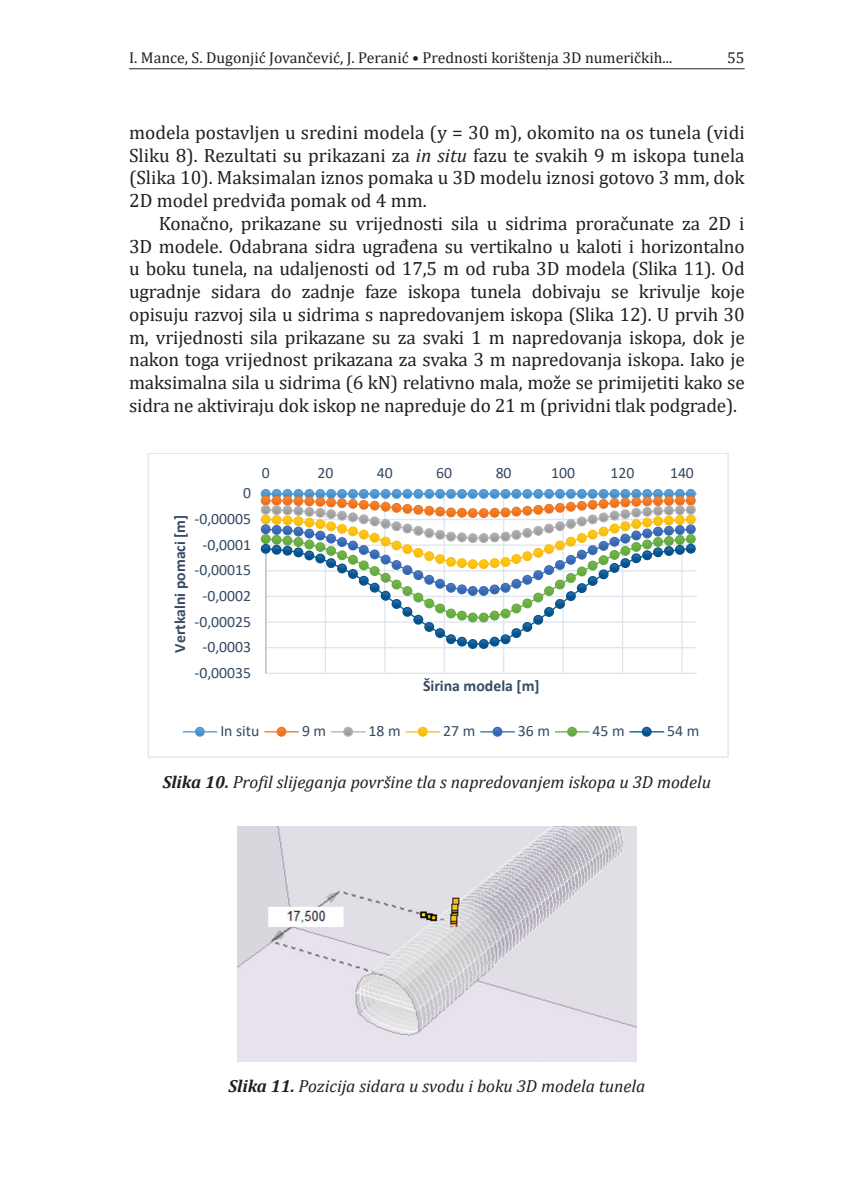
<style>
.page{position:relative;width:844px;height:1191px;background:#fff}
.page>*{position:absolute;margin:0;border:0;box-sizing:border-box;transform-origin:0 0}
.t1{font:19.25px/22.8px "Cambria";color:#231f20;text-align:justify}
.t2{font:italic 17.5px "Cambria";color:#231f20}
.t3{font:15.75px "Calibri";color:#364a63}
.t4{font:15.75px "Cambria";color:#231f20}
.t5{font:700 15.75px "Calibri";color:#364a63}
.s1{font-style:italic}
.s2{font-weight:700}
</style>
<div class="page">
<hr style="left:129px;top:68px;width:615px;height:1px;background:#231f20">
<hr style="left:266px;top:672px;width:430px;height:2px;background:#dfe5ec">
<hr style="left:266px;top:647px;width:430px;height:1px;background:#dfe5ec">
<hr style="left:266px;top:621px;width:430px;height:1px;background:#dfe5ec">
<hr style="left:266px;top:596px;width:430px;height:1px;background:#dfe5ec">
<hr style="left:266px;top:570px;width:430px;height:1px;background:#dfe5ec">
<hr style="left:266px;top:544px;width:430px;height:2px;background:#dfe5ec">
<hr style="left:266px;top:519px;width:430px;height:1px;background:#dfe5ec">
<hr style="left:324px;top:494px;width:2px;height:179px;background:#dfe5ec">
<hr style="left:384px;top:494px;width:1px;height:179px;background:#dfe5ec">
<hr style="left:443px;top:494px;width:2px;height:179px;background:#dfe5ec">
<hr style="left:503px;top:494px;width:1px;height:179px;background:#dfe5ec">
<hr style="left:562px;top:494px;width:1px;height:179px;background:#dfe5ec">
<hr style="left:621px;top:494px;width:2px;height:179px;background:#dfe5ec">
<hr style="left:681px;top:494px;width:1px;height:179px;background:#dfe5ec">
<hr style="left:265px;top:494px;width:1px;height:179px;background:#aab6c8">
<hr style="left:266px;top:493px;width:430px;height:1px;background:#aab6c8">
<div style="left:467px;top:639px;width:10px;height:10px;border:1px solid #05568e;border-radius:50%"></div>
<div style="left:478px;top:639px;width:10px;height:10px;border:1px solid #05568e;border-radius:50%"></div>
<svg style="left:261px;top:489px;width:434px;height:159px"></svg>
<div style="left:685px;top:544px;width:10px;height:9px;border:1px solid #05568e;border-radius:50%"></div>
<hr style="left:183px;top:731px;width:34px;height:1px;background:#4e97d1">
<svg style="left:195px;top:727px;width:9px;height:9px"></svg>
<div style="left:195px;top:727px;width:10px;height:9px;border:1px solid #4e97d1;border-radius:50%"></div>
<hr style="left:265px;top:731px;width:33px;height:1px;background:#ed7923">
<svg style="left:278px;top:727px;width:8px;height:9px"></svg>
<div style="left:276px;top:727px;width:10px;height:9px;border:1px solid #ed7923;border-radius:50%"></div>
<hr style="left:331px;top:731px;width:34px;height:1px;background:#b1b2b6">
<svg style="left:344px;top:727px;width:8px;height:9px"></svg>
<div style="left:343px;top:727px;width:10px;height:9px;border:1px solid #b1b2b6;border-radius:50%"></div>
<hr style="left:406px;top:731px;width:33px;height:1px;background:#fcbe12">
<svg style="left:419px;top:727px;width:8px;height:9px"></svg>
<div style="left:417px;top:727px;width:10px;height:9px;border:1px solid #fcbe12;border-radius:50%"></div>
<hr style="left:480px;top:731px;width:34px;height:1px;background:#3c6cb5">
<svg style="left:494px;top:727px;width:7px;height:9px"></svg>
<div style="left:492px;top:727px;width:10px;height:9px;border:1px solid #3c6cb5;border-radius:50%"></div>
<hr style="left:555px;top:731px;width:34px;height:1px;background:#69aa43">
<svg style="left:567px;top:727px;width:9px;height:9px"></svg>
<div style="left:567px;top:727px;width:10px;height:9px;border:1px solid #69aa43;border-radius:50%"></div>
<hr style="left:629px;top:731px;width:34px;height:1px;background:#05568e">
<svg style="left:643px;top:727px;width:7px;height:9px"></svg>
<div style="left:641px;top:727px;width:10px;height:9px;border:1px solid #05568e;border-radius:50%"></div>
<img style="left:237px;top:826px;width:399px;height:235px">
<p class="t4" style="left:129px;top:49px;width:544px">I. Mance, S. Dugonjić Jovančević, J. Peranić • Prednosti korištenja 3D numeričkih...</p>
<p class="t4" style="left:727px;top:49px;width:19px">55</p>
<p class="t1" style="left:129px;top:121px;width:617px">modela postavljen u sredini modela (y = 30 m), okomito na os tunela (vidi Sliku 8). Rezultati su prikazani za <span class="s1">in situ</span> fazu te svakih 9 m iskopa tunela (Slika 10). Maksimalan iznos pomaka u 3D modelu iznosi gotovo 3 mm, dok 2D model predviđa pomak od 4 mm.</p>
<p class="t1" style="left:129px;top:212px;width:617px;text-indent:30px">Konačno, prikazane su vrijednosti sila u sidrima proračunate za 2D i 3D modele. Odabrana sidra ugrađena su vertikalno u kaloti i horizontalno u boku tunela, na udaljenosti od 17,5 m od ruba 3D modela (Slika 11). Od ugradnje sidara do zadnje faze iskopa tunela dobivaju se krivulje koje opisuju razvoj sila u sidrima s napredovanjem iskopa (Slika 12). U prvih 30 m, vrijednosti sila prikazane su za svaki 1 m napredovanja iskopa, dok je nakon toga vrijednost prikazana za svaka 3 m napredovanja iskopa. Iako je maksimalna sila u sidrima (6 kN) relativno mala, može se primijetiti kako se sidra ne aktiviraju dok iskop ne napreduje do 21 m (prividni tlak podgrade).</p>
<p class="t1" style="left:118px;top:375px;width:617px">Sliku 8). Rezultati su prikazani za <span class="s1">in situ</span> fazu te svakih 9 m iskopa tunela (Slika 10). Maksimalan iznos pomaka u 3D modelu iznosi gotovo 3 mm, dok</p>
<p class="t3" style="left:243px;top:482px;width:9px">0</p>
<p class="t3" style="left:194px;top:508px;width:58px">-0,00005</p>
<p class="t5" style="left:169px;top:652px;width:139px;rotate:-90deg">Vertkalni pomaci [m]</p>
<p class="t3" style="left:202px;top:533px;width:50px">-0,0001</p>
<p class="t3" style="left:194px;top:559px;width:58px">-0,00015</p>
<p class="t3" style="left:202px;top:585px;width:50px">-0,0002</p>
<p class="t3" style="left:194px;top:610px;width:58px">-0,00025</p>
<p class="t3" style="left:202px;top:636px;width:50px">-0,0003</p>
<p class="t3" style="left:194px;top:661px;width:58px">-0,00035</p>
<p class="t3" style="left:262px;top:462px;width:9px">0</p>
<p class="t3" style="left:317px;top:462px;width:17px">20</p>
<p class="t3" style="left:376px;top:462px;width:17px">40</p>
<p class="t3" style="left:436px;top:462px;width:17px">60</p>
<p class="t3" style="left:495px;top:462px;width:17px">80</p>
<p class="t3" style="left:551px;top:462px;width:25px">100</p>
<p class="t3" style="left:610px;top:462px;width:25px">120</p>
<p class="t3" style="left:669px;top:462px;width:25px">140</p>
<p class="t5" style="left:423px;top:674px;width:118px">Širina modela [m]</p>
<p class="t3" style="left:220px;top:720px;width:41px">In situ</p>
<p class="t3" style="left:302px;top:720px;width:26px">9 m</p>
<p class="t3" style="left:368px;top:720px;width:34px">18 m</p>
<p class="t3" style="left:443px;top:720px;width:34px">27 m</p>
<p class="t3" style="left:517px;top:720px;width:34px">36 m</p>
<p class="t3" style="left:592px;top:720px;width:34px">45 m</p>
<p class="t3" style="left:667px;top:720px;width:34px">54 m</p>
<p class="t2" style="left:163px;top:770px;width:549px"><span class="s2">Slika 10.</span> Profil slijeganja površine tla s napredovanjem iskopa u 3D modelu</p>
<p class="t2" style="left:151px;top:777px;width:551px"><span class="s2">Slika 10.</span> Profil slijeganja površine tla s napredovanjem iskopa u 3D modelu</p>
<p class="t2" style="left:228px;top:1073px;width:418px"><span class="s2">Slika 11.</span> Pozicija sidara u svodu i boku 3D modela tunela</p>
</div>
